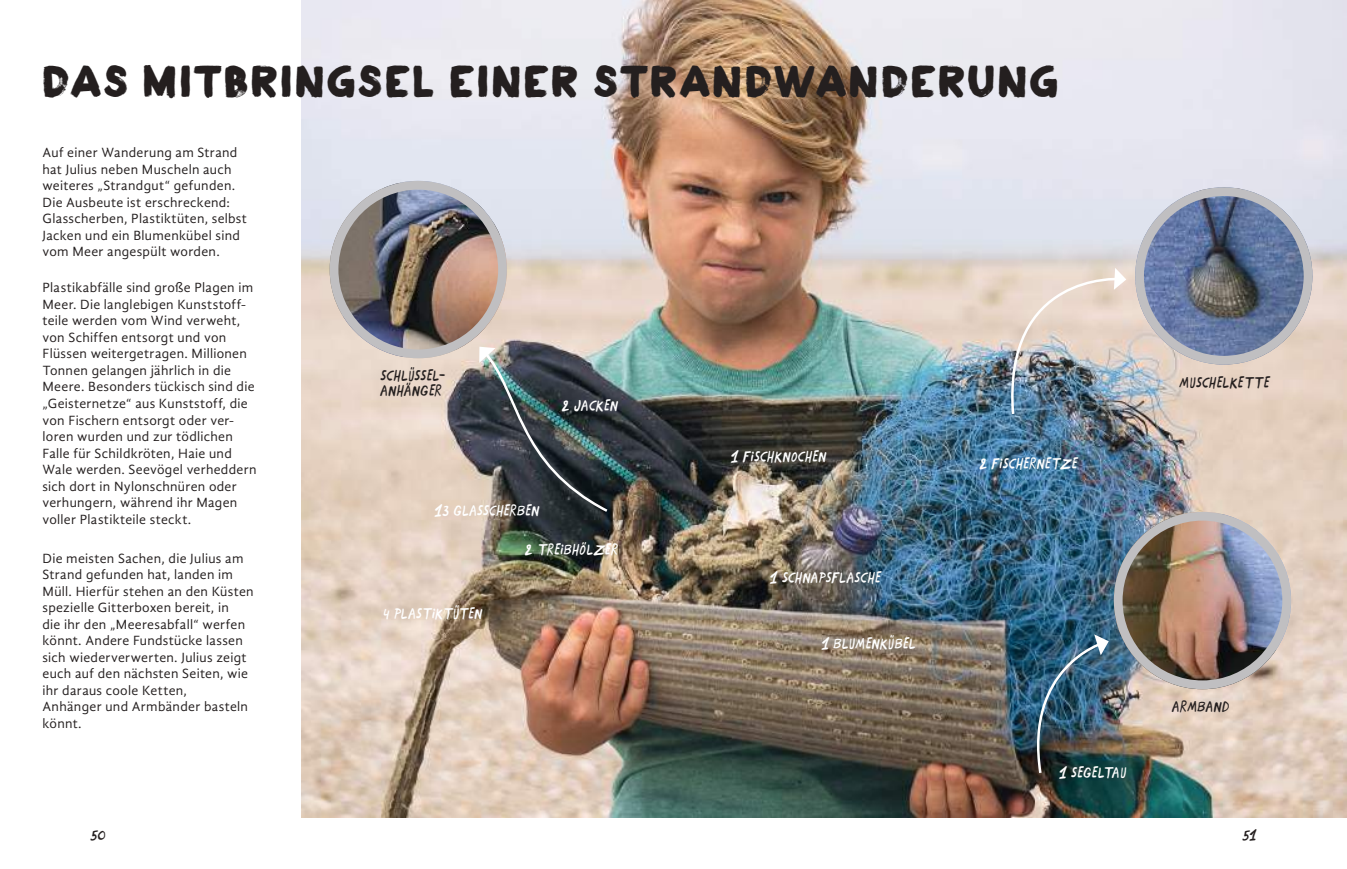
<style>
.page{position:relative;width:1347px;height:869px;background:#fff}
.page>*{position:absolute;margin:0;border:0;box-sizing:border-box;transform-origin:0 0}
.t1{font:45px "Plakkaat";letter-spacing:.06em;color:#241f1f}
.t2{font:italic 15px "Closeitalic";letter-spacing:.055em;color:#fff}
.t3{font:italic 15px/15px "Closeitalic";letter-spacing:.06em;color:#241f1f}
.t4{font:13.75px/16.5px "Gandhi Sans";letter-spacing:.02em;color:#241f1f}
.t5{font:italic 13.75px "Closeitalic";color:#241f1f}
</style>
<div class="page">
<img style="left:301px;top:0;width:1045px;height:817px">
<img style="left:479px;top:346px;width:131px;height:168px">
<img style="left:330px;top:181px;width:177px;height:177px;border-radius:89px">
<div style="left:330px;top:181px;width:177px;height:177px;border:9px solid #c0bfc1;border-radius:50%"></div>
<img style="left:1002px;top:268px;width:124px;height:148px">
<img style="left:1135px;top:187px;width:177px;height:177px;border-radius:89px">
<div style="left:1135px;top:187px;width:177px;height:177px;border:9px solid #c0bfc1;border-radius:50%"></div>
<img style="left:1113px;top:511px;width:178px;height:178px;border-radius:89px">
<div style="left:1113px;top:511px;width:178px;height:178px;border:9px solid #c0bfc1;border-radius:50%"></div>
<img style="left:1024px;top:634px;width:84px;height:141px">
<h1 class="t1" style="left:43px;top:54px;width:1017px">DAS MITBRINGSEL EINER STRANDWANDERUNG</h1>
<p class="t4" style="left:43px;top:144px;width:206px">Auf einer Wanderung am Strand hat Julius neben Muscheln auch weiteres „Strandgut“ gefunden.<br>Die Ausbeute ist erschreckend:<br>Glasscherben, Plastiktüten, selbst<br>Jacken und ein Blumenkübel sind vom Meer angespült worden.</p>
<p class="t4" style="left:43px;top:279px;width:215px">Plastikabfälle sind große Plagen im<br>Meer. Die langlebigen Kunststoff&shy;teile werden vom Wind verweht, von Schiffen entsorgt und von<br>Flüssen weitergetragen. Millionen<br>Tonnen gelangen jährlich in die<br>Meere. Besonders tückisch sind die „Geisternetze“ aus Kunststoff, die von Fischern entsorgt oder ver&shy;loren wurden und zur tödlichen<br>Falle für Schildkröten, Haie und<br>Wale werden. Seevögel verheddern sich dort in Nylonschnüren oder verhungern, während ihr Magen voller Plastikteile steckt.</p>
<p class="t4" style="left:43px;top:549px;width:213px">Die meisten Sachen, die Julius am<br>Strand gefunden hat, landen im<br>Müll. Hierfür stehen an den Küsten spezielle Gitterboxen bereit, in<br>die ihr den „Meeresabfall“ werfen könnt. Andere Fundstücke lassen sich wiederverwerten. Julius zeigt euch auf den nächsten Seiten, wie ihr daraus coole Ketten,<br>Anhänger und Armbänder basteln könnt.</p>
<p class="t3" style="left:380px;top:368px;width:65px">SCHLÜSSEL-<br>ANHÄNGER</p>
<p class="t2" style="left:562px;top:396px;width:56px">2 JACKEN</p>
<p class="t2" style="left:434px;top:501px;width:106px">13 GLASSCHERBEN</p>
<p class="t2" style="left:525px;top:540px;width:94px">2 TREIBHÖLZER</p>
<p class="t2" style="left:383px;top:604px;width:100px">4 PLASTIKTÜTEN</p>
<p class="t2" style="left:730px;top:447px;width:96px">1 FISCHKNOCHEN</p>
<p class="t2" style="left:769px;top:568px;width:112px">1 SCHNAPSFLASCHE</p>
<p class="t2" style="left:821px;top:634px;width:96px">1 BLUMENKÜBEL</p>
<p class="t2" style="left:979px;top:454px;width:99px">2 FISCHERNETZE</p>
<p class="t2" style="left:1058px;top:763px;width:68px">1 SEGELTAU</p>
<p class="t3" style="left:1179px;top:374px;width:91px">MUSCHELKETTE</p>
<p class="t3" style="left:1172px;top:698px;width:58px">ARMBAND</p>
<p class="t5" style="left:90px;top:826px;width:16px">50</p>
<p class="t5" style="left:1242px;top:826px;width:15px">51</p>
</div>
